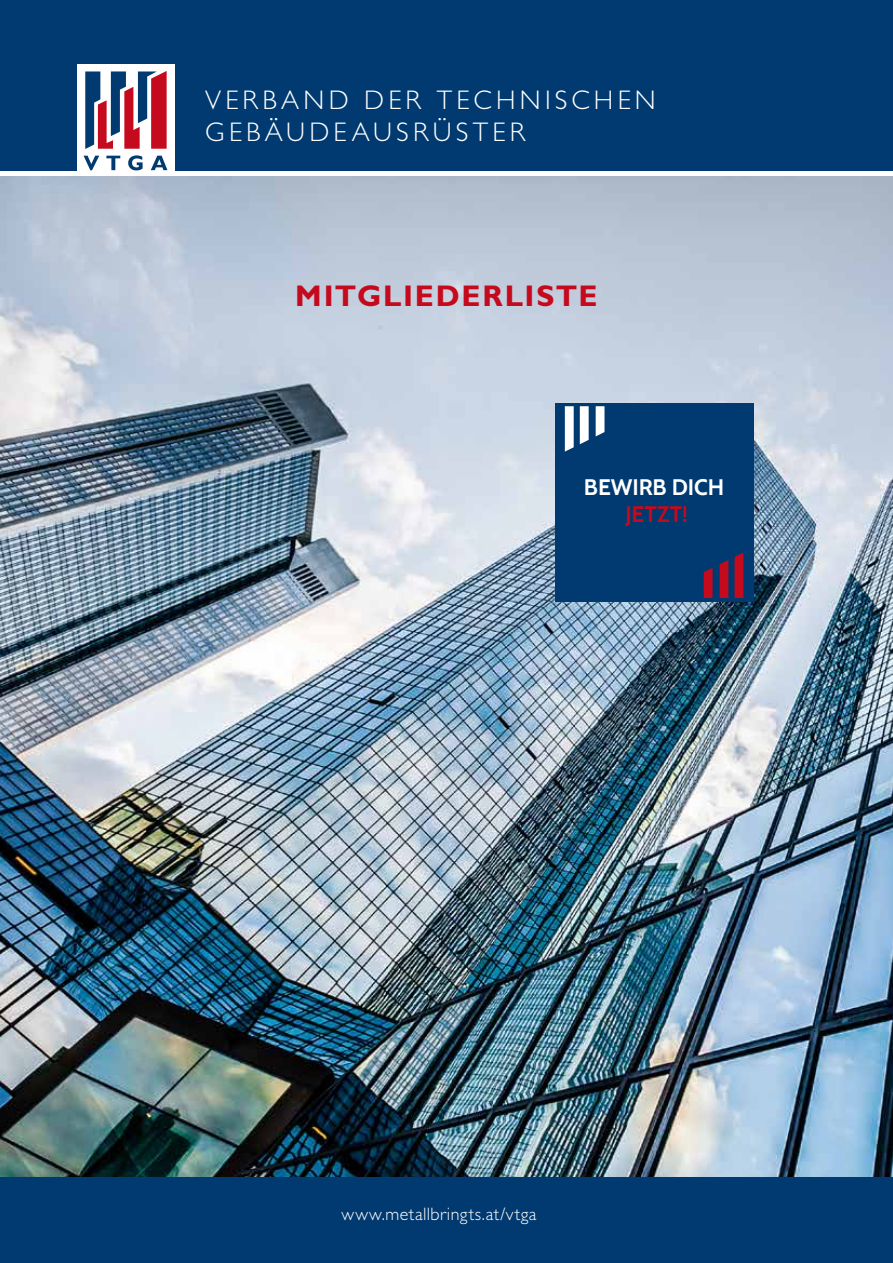
<style>
.page{position:relative;width:893px;height:1263px;background:#fff}
.page>*{position:absolute;margin:0;border:0;box-sizing:border-box;transform-origin:0 0}
.t1{font:700 30px "Gill Sans Std";letter-spacing:.055em;color:#c50a1d}
.t2{font:300 27px/32.4px "Gill Sans Std";letter-spacing:.155em;color:#fff}
.t3{font:700 22.5px "Cabin";letter-spacing:-.005em;color:#fff}
.t4{font:700 22.5px "Cabin";letter-spacing:.005em;color:#c50a1d}
.t5{font:300 18px "Gill Sans Std";letter-spacing:.025em;color:#fff}
</style>
<div class="page">
<img style="left:0;top:176px;width:893px;height:1002px">
<div style="left:0;top:0;width:893px;height:170px;background:#003a70"></div>
<div style="left:0;top:1178px;width:893px;height:85px;background:#003a70"></div>
<div style="left:77px;top:64px;width:97px;height:110px;background:#fff"></div>
<svg style="left:85px;top:71px;width:82px;height:78px"></svg>
<svg style="left:84px;top:156px;width:15px;height:14px"></svg>
<svg style="left:106px;top:156px;width:14px;height:14px"></svg>
<svg style="left:128px;top:155px;width:15px;height:15px"></svg>
<svg style="left:151px;top:156px;width:16px;height:14px"></svg>
<div style="left:555px;top:403px;width:198px;height:198px;background:#003a70"></div>
<svg style="left:565px;top:406px;width:9px;height:46px"></svg>
<svg style="left:580px;top:406px;width:9px;height:38px"></svg>
<svg style="left:596px;top:406px;width:8px;height:30px"></svg>
<svg style="left:734px;top:553px;width:9px;height:45px"></svg>
<svg style="left:720px;top:560px;width:8px;height:38px"></svg>
<svg style="left:704px;top:568px;width:8px;height:30px"></svg>
<p class="t2" style="left:205px;top:84px;width:452px">VERBAND DER TECHNISCHEN<br>GEBÄUDEAUSRÜSTER</p>
<p class="t1" style="left:295px;top:278px;width:304px">MITGLIEDERLISTE</p>
<p class="t3" style="left:584px;top:469px;width:142px">BEWIRB DICH</p>
<p class="t4" style="left:625px;top:496px;width:64px">JETZT!</p>
<p class="t5" style="left:341px;top:1204px;width:197px">www.metallbringts.at/vtga</p>
</div>
